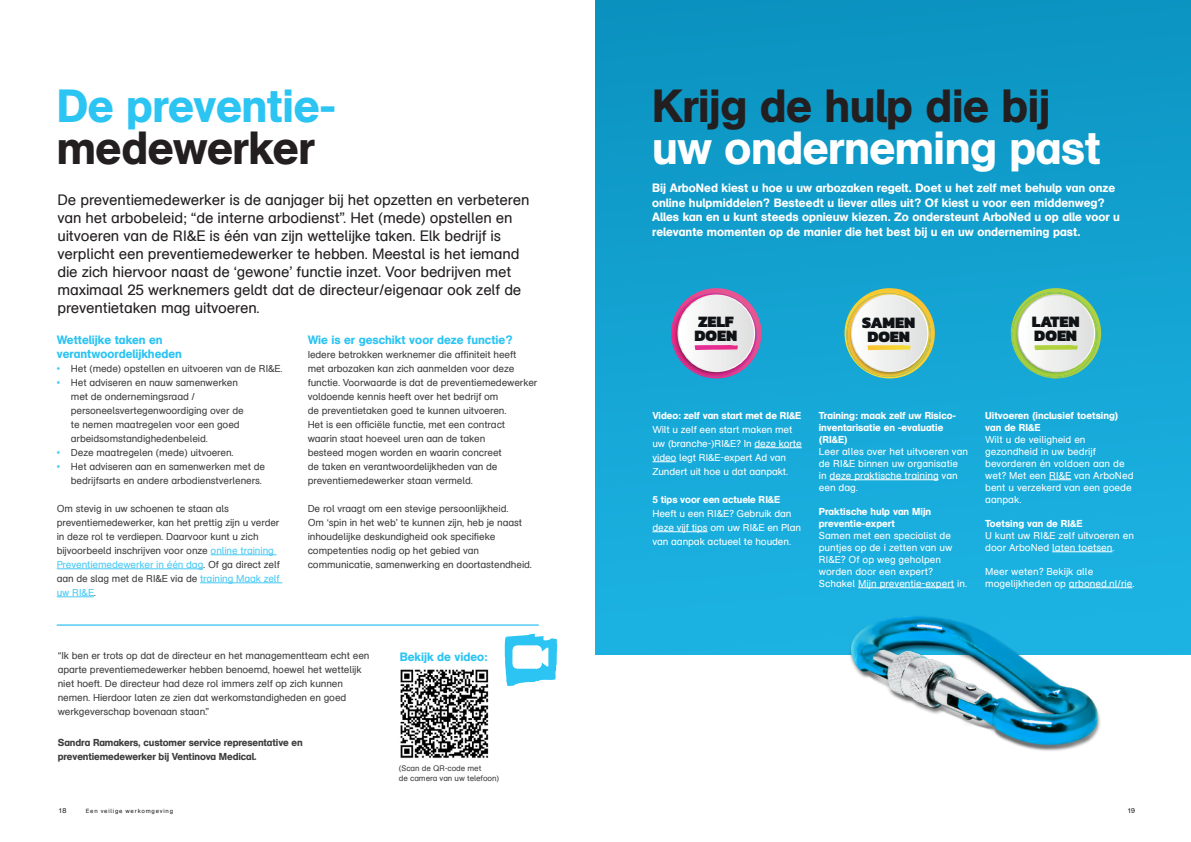
<style>
.page{position:relative;width:1191px;height:842px;background:#fff}
.page>*{position:absolute;margin:0;border:0;box-sizing:border-box;transform-origin:0 0}
.t1{font:46px "AG Schoolbook Medium A";letter-spacing:-.01em;color:#231f20}
.t2{font:46px "AG Schoolbook Medium A";letter-spacing:-.01em;color:#fff}
.t3{font:46px "AG Schoolbook Medium A";letter-spacing:-.01em;color:#2bc4f3}
.t4{font:900 16.1px/14px "Kanit";color:#101315}
.t5{font:900 16px/13.9px "Kanit";color:#101315}
.t6{font:15px/18px "AG Schoolbook Regular A";letter-spacing:-.01em;color:#231f20}
.t7{font:12px/14.4px "AG Schoolbook Medium A";color:#fff}
.Alineakop_12_14{font:12px/14px "AG Schoolbook Medium A";color:#2bc4f3}
.t8{font:10px/14px "AG Schoolbook Regular A";letter-spacing:-.01em;color:#3e3e3f}
.t9{font:10px/12px "AG Schoolbook Regular A";color:#fff}
.t10{font:10px/12px "AG Schoolbook Medium A";color:#fff}
.t11{font:10px/14px "AG Schoolbook Medium A";letter-spacing:-.01em;color:#3e3e3f}
.t12{font:8px "AG Schoolbook Regular A";letter-spacing:-.01em;color:#3e3e3f}
.t13{font:7px "AG Schoolbook Regular A";color:#231f20}
.t14{font:6px "AG Schoolbook Regular A";letter-spacing:.125em;color:#231f20}
.s1{color:#47c9f4}
</style>
<div class="page">
<hr style="left:57px;top:625px;width:482px;height:1px;background:#00aeef">
<hr style="left:211px;top:554px;width:65px;height:1px;background:#47c9f4">
<hr style="left:57px;top:568px;width:146px;height:1px;background:#47c9f4">
<hr style="left:200px;top:582px;width:82px;height:1px;background:#47c9f4">
<hr style="left:57px;top:596px;width:37px;height:1px;background:#47c9f4">
<img style="left:400px;top:669px;width:89px;height:89px">
<img style="left:596px;top:0;width:595px;height:655px">
<hr style="left:754px;top:447px;width:48px;height:1px;background:#fff">
<svg style="left:652px;top:461px;width:24px;height:1px"></svg>
<hr style="left:652px;top:531px;width:55px;height:1px;background:#fff">
<hr style="left:829px;top:479px;width:109px;height:1px;background:#fff">
<svg style="left:1049px;top:479px;width:22px;height:1px"></svg>
<svg style="left:505px;top:634px;width:52px;height:52px"></svg>
<svg style="left:671px;top:288px;width:90px;height:90px"></svg>
<svg style="left:844px;top:288px;width:91px;height:90px"></svg>
<svg style="left:1010px;top:288px;width:91px;height:90px"></svg>
<img style="left:804px;top:492px;width:367px;height:259px">
<p class="t3" style="left:57px;top:78px;width:281px">De preventie-</p>
<p class="t1" style="left:57px;top:120px;width:259px">medewerker</p>
<p class="t6" style="left:57px;top:191px;width:473px">De preventiemedewerker is de aanjager bij het opzetten en verbeteren van het arbobeleid; “de interne arbodienst”. Het (mede) opstellen en uitvoeren van de RI&amp;E is één van zijn wettelijke taken. Elk bedrijf is verplicht een preventiemedewerker te hebben. Meestal is het iemand die zich hiervoor naast de ‘gewone’ functie inzet. Voor bedrijven met maximaal 25 werknemers geldt dat de directeur/eigenaar ook zelf de preventietaken mag uitvoeren.</p>
<p class="Alineakop_12_14" style="left:57px;top:333px;width:127px">Wettelijke taken en verantwoordelijkheden</p>
<p class="t8" style="left:57px;top:362px;width:227px"><span class="s1">•</span> Het (mede) opstellen en uitvoeren van de RI&amp;E.</p>
<p class="t8" style="left:71px;top:376px;width:174px;text-indent:-14px"><span class="s1">•</span> Het adviseren en nauw samenwerken met de ondernemingsraad / personeelsvertegenwoordiging over de te nemen maatregelen voor een goed arbeidsomstandighedenbeleid.</p>
<p class="t8" style="left:57px;top:446px;width:178px"><span class="s1">•</span> Deze maatregelen (mede) uitvoeren.</p>
<p class="t8" style="left:71px;top:460px;width:196px;text-indent:-14px"><span class="s1">•</span> Het adviseren aan en samenwerken met de bedrijfsarts en andere arbodienstverleners.</p>
<p class="t8" style="left:57px;top:502px;width:225px">Om stevig in uw schoenen te staan als preventiemedewerker, kan het prettig zijn u verder in deze rol te verdiepen. Daarvoor kunt u zich bijvoorbeeld inschrijven voor onze <span class="s1">online training Preventiemedewerker in één dag</span>. Of ga direct zelf aan de slag met de RI&amp;E via de <span class="s1">training Maak zelf uw RI&amp;E</span>.</p>
<p class="Alineakop_12_14" style="left:308px;top:333px;width:206px">Wie is er geschikt voor deze functie?</p>
<p class="t8" style="left:308px;top:348px;width:231px">Iedere betrokken werknemer die affiniteit heeft<br>met arbozaken kan zich aanmelden voor deze functie. Voorwaarde is dat de preventiemedewerker voldoende kennis heeft over het bedrijf om<br>de preventietaken goed te kunnen uitvoeren.<br>Het is een officiële functie, met een contract waarin staat hoeveel uren aan de taken<br>besteed mogen worden en waarin concreet<br>de taken en verantwoordelijkheden van de preventiemedewerker staan vermeld.</p>
<p class="t8" style="left:308px;top:502px;width:226px">De rol vraagt om een stevige persoonlijkheid.<br>Om ‘spin in het web’ te kunnen zijn, heb je naast inhoudelijke deskundigheid ook specifieke competenties nodig op het gebied van communicatie, samenwerking en doortastendheid.</p>
<p class="t8" style="left:58px;top:649px;width:313px">“Ik ben er trots op dat de directeur en het managementteam echt een aparte preventiemedewerker hebben benoemd, hoewel het wettelijk niet hoeft. De directeur had deze rol immers zelf op zich kunnen nemen. Hierdoor laten ze zien dat werkomstandigheden en goed werkgeverschap bovenaan staan.”</p>
<p class="t11" style="left:58px;top:735px;width:246px">Sandra Ramakers, customer service representative en preventiemedewerker bij Ventinova Medical.</p>
<p class="Alineakop_12_14" style="left:400px;top:650px;width:89px">Bekijk de video:</p>
<p class="t12" style="left:399px;top:764px;width:84px">(Scan de QR-code met</p>
<p class="t12" style="left:399px;top:774px;width:102px">de camera van uw telefoon)</p>
<p class="t1" style="left:652px;top:78px;width:399px">Krijg de hulp die bij</p>
<p class="t2" style="left:652px;top:120px;width:450px">uw onderneming past</p>
<p class="t7" style="left:652px;top:181px;width:469px">Bij ArboNed kiest u hoe u uw arbozaken regelt. Doet u het zelf met behulp van onze online hulpmiddelen? Besteedt u liever alles uit? Of kiest u voor een middenweg?<br>Alles kan en u kunt steeds opnieuw kiezen. Zo ondersteunt ArboNed u op alle voor u relevante momenten op de manier die het best bij u en uw onderneming past.</p>
<p class="t5" style="left:694px;top:314px;width:44px">ZELF<br>DOEN</p>
<p class="t5" style="left:862px;top:314px;width:55px;text-align:center">SAMEN<br>DOEN</p>
<p class="t4" style="left:1031px;top:314px;width:49px">LATEN<br>DOEN</p>
<p class="t10" style="left:652px;top:409px;width:150px">Video: zelf van start met de RI&amp;E</p>
<p class="t9" style="left:652px;top:423px;width:151px;line-height:14px">Wilt u zelf een start maken met uw (branche-)RI&amp;E? In deze korte video legt RI&amp;E-expert Ad van<br>Zundert uit hoe u dat aanpakt.</p>
<p class="t10" style="left:652px;top:493px;width:129px">5 tips voor een actuele RI&amp;E</p>
<p class="t9" style="left:652px;top:507px;width:150px;line-height:14px">Heeft u een RI&amp;E? Gebruik dan deze vijf tips om uw RI&amp;E en Plan van aanpak actueel te houden.</p>
<p class="t10" style="left:819px;top:409px;width:139px">Training: maak zelf uw Risico&shy;inventarisatie en -evaluatie (RI&amp;E)</p>
<p class="t9" style="left:819px;top:446px;width:151px">Leer alles over het uitvoeren van de RI&amp;E binnen uw organisatie in deze praktische training van een dag.</p>
<p class="t10" style="left:819px;top:505px;width:114px">Praktische hulp van Mijn preventie-expert</p>
<p class="t9" style="left:819px;top:530px;width:150px">Samen met een specialist de puntjes op de i zetten van uw<br>RI&amp;E? Of op weg geholpen worden door een expert?<br>Schakel Mijn preventie-expert in.</p>
<p class="t10" style="left:985px;top:409px;width:135px">Uitvoeren (inclusief toetsing) van de RI&amp;E</p>
<p class="t9" style="left:985px;top:434px;width:150px">Wilt u de veiligheid en gezondheid in uw bedrijf bevorderen én voldoen aan de wet? Met een RI&amp;E van ArboNed bent u verzekerd van een goede aanpak.</p>
<p class="t10" style="left:985px;top:517px;width:99px">Toetsing van de RI&amp;E</p>
<p class="t9" style="left:985px;top:530px;width:150px">U kunt uw RI&amp;E zelf uitvoeren en door ArboNed laten toetsen.</p>
<p class="t9" style="left:985px;top:566px;width:151px">Meer weten? Bekijk alle mogelijkheden op arboned.nl/rie.</p>
<p class="t13" style="left:58px;top:807px;width:9px">18</p>
<p class="t14" style="left:86px;top:808px;width:89px">Een veilige werkomgeving</p>
<p class="t13" style="left:1127px;top:807px;width:9px">19</p>
</div>
